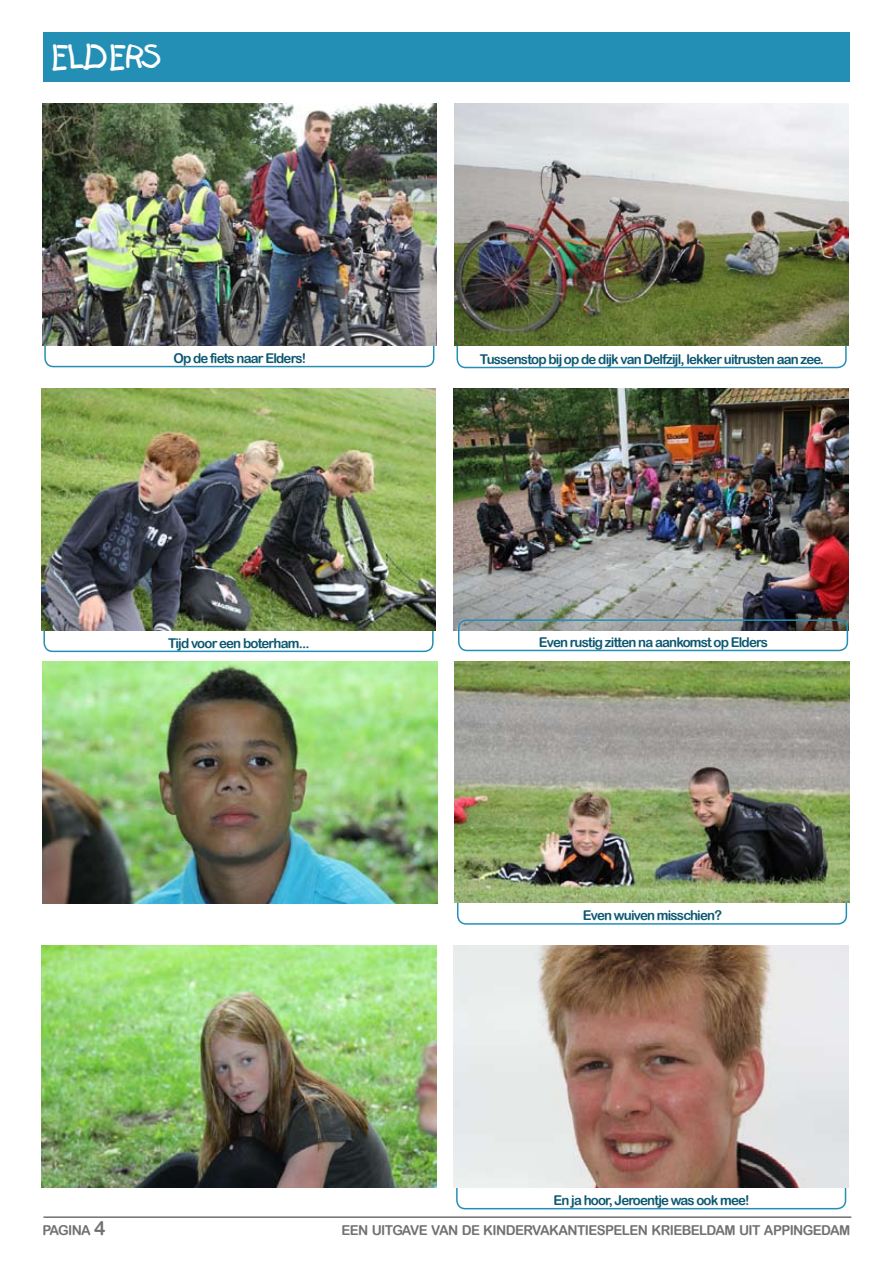
<style>
.page{position:relative;width:893px;height:1263px;background:#fff}
.page>*{position:absolute;margin:0;border:0;box-sizing:border-box;transform-origin:0 0}
.t1{font:33px "Kids Plain";letter-spacing:-.05em;color:#fff}
.t2{font:13.65px "Arial Rounded MT Bold";letter-spacing:-.045em;color:#707173}
.t3{font:13.5px "Arial Rounded MT Bold";letter-spacing:-.06em;color:#0c5870}
.s1{font-size:19.5px}
</style>
<div class="page">
<div style="left:43px;top:32px;width:807px;height:50px;background:#248fb4"></div>
<hr style="left:43px;top:1216px;width:808px;height:2px;background:#707173">
<img style="left:43px;top:661px;width:394px;height:242px">
<div style="left:457px;top:893px;width:390px;height:32px;border:2px solid #248fb4;border-radius:9px"></div>
<img style="left:455px;top:661px;width:394px;height:242px">
<img style="left:42px;top:946px;width:394px;height:242px">
<div style="left:456px;top:1177px;width:390px;height:32px;border:2px solid #248fb4;border-radius:9px"></div>
<img style="left:454px;top:946px;width:394px;height:242px">
<div style="left:44px;top:335px;width:390px;height:32px;border:2px solid #248fb4;border-radius:9px"></div>
<img style="left:42px;top:104px;width:395px;height:242px">
<div style="left:457px;top:336px;width:390px;height:32px;border:2px solid #248fb4;border-radius:9px"></div>
<img style="left:454px;top:104px;width:395px;height:241px">
<div style="left:43px;top:620px;width:391px;height:32px;border:2px solid #248fb4;border-radius:9px"></div>
<img style="left:41px;top:388px;width:395px;height:242px">
<img style="left:454px;top:388px;width:394px;height:242px">
<div style="left:458px;top:619px;width:390px;height:32px;border:2px solid #248fb4;border-radius:9px"></div>
<h1 class="t1" style="left:51px;top:35px;width:114px">ELDERS</h1>
<p class="t3" style="left:173px;top:350px;width:134px">Op de fiets naar Elders!</p>
<p class="t3" style="left:480px;top:351px;width:346px">Tussenstop bij op de dijk van Delfzijl, lekker uitrusten aan zee.</p>
<p class="t3" style="left:168px;top:635px;width:143px">Tijd voor een boterham...</p>
<p class="t3" style="left:539px;top:634px;width:231px">Even rustig zitten na aankomst op Elders</p>
<p class="t3" style="left:583px;top:907px;width:140px">Even wuiven misschien?</p>
<p class="t3" style="left:554px;top:1192px;width:198px">En ja hoor, Jeroentje was ook mee!</p>
<p class="t2" style="left:42px;top:1222px;width:65px">PAGINA <span class="s1">4</span></p>
<p class="t2" style="left:341px;top:1222px;width:510px">EEN UITGAVE VAN DE KINDERVAKANTIESPELEN KRIEBELDAM UIT APPINGEDAM</p>
</div>
